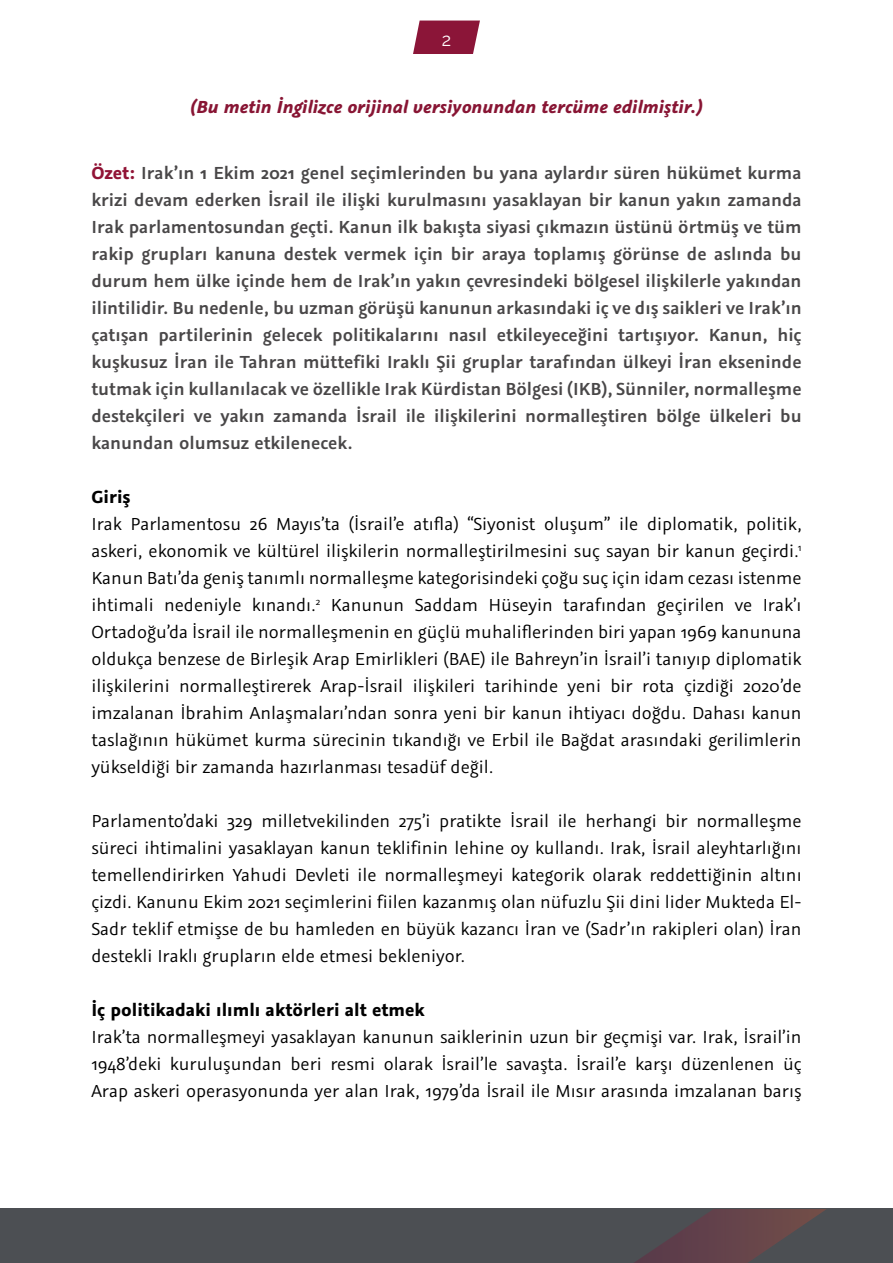
<style>
.page{position:relative;width:893px;height:1263px;background:#fff}
.page>*{position:absolute;margin:0;border:0;box-sizing:border-box;transform-origin:0 0}
.t1{font:19.5px/27px "Graublau Sans";color:#000;text-align:justify}
.t2{font:600 19.5px/27px "Graublau Sans";color:#494748;text-align:justify}
.t3{font:italic 700 19.5px "Graublau Sans";color:#881534}
.t4{font:700 19.5px "Graublau Sans";color:#000}
.t5{font:18px "Raleway";color:#fff}
.s1{font-weight:700;color:#911436}
</style>
<div class="page">
<svg style="left:413px;top:21px;width:67px;height:33px;background:#962c4c"></svg>
<div style="left:0;top:1209px;width:893px;height:54px;background:#4c4f53"></div>
<svg style="left:634px;top:1209px;width:192px;height:54px"></svg>
<p class="t5" style="left:442px;top:29px;width:11px">2</p>
<p class="t3" style="left:190px;top:95px;width:514px">(Bu metin İngilizce orijinal versiyonundan tercüme edilmiştir.)</p>
<p class="t2" style="left:91px;top:159px;width:712px"><span class="s1">Özet:</span> Irak’ın 1 Ekim 2021 genel seçimlerinden bu yana aylardır süren hükümet kurma krizi devam ederken İsrail ile ilişki kurulmasını yasaklayan bir kanun yakın zamanda Irak parlamentosundan geçti. Kanun ilk bakışta siyasi çıkmazın üstünü örtmüş ve tüm rakip grupları kanuna destek vermek için bir araya toplamış görünse de aslında bu durum hem ülke içinde hem de Irak’ın yakın çevresindeki bölgesel ilişkilerle yakından ilintilidir. Bu nedenle, bu uzman görüşü kanunun arkasındaki iç ve dış saikleri ve Irak’ın çatışan partilerinin gelecek politikalarını nasıl etkileyeceğini tartışıyor. Kanun, hiç kuşkusuz İran ile Tahran müttefiki Iraklı Şii gruplar tarafından ülkeyi İran ekseninde tutmak için kullanılacak ve özellikle Irak Kürdistan Bölgesi (IKB), Sünniler, normalleşme destekçileri ve yakın zamanda İsrail ile ilişkilerini normalleştiren bölge ülkeleri bu kanundan olumsuz etkilenecek.</p>
<p class="t4" style="left:91px;top:484px;width:41px">Giriş</p>
<p class="t1" style="left:91px;top:510px;width:712px">Irak Parlamentosu 26 Mayıs’ta (İsrail’e atıfla) “Siyonist oluşum” ile diplomatik, politik, askeri, ekonomik ve kültürel ilişkilerin normalleştirilmesini suç sayan bir kanun geçirdi.<sup>1<br></sup>Kanun Batı’da geniş tanımlı normalleşme kategorisindeki çoğu suç için idam cezası istenme ihtimali nedeniyle kınandı.<sup>2</sup> Kanunun Saddam Hüseyin tarafından geçirilen ve Irak’ı Ortadoğu’da İsrail ile normalleşmenin en güçlü muhaliflerinden biri yapan 1969 kanununa oldukça benzese de Birleşik Arap Emirlikleri (BAE) ile Bahreyn’in İsrail’i tanıyıp diplomatik ilişkilerini normalleştirerek Arap-İsrail ilişkileri tarihinde yeni bir rota çizdiği 2020’de imzalanan İbrahim Anlaşmaları’ndan sonra yeni bir kanun ihtiyacı doğdu. Dahası kanun taslağının hükümet kurma sürecinin tıkandığı ve Erbil ile Bağdat arasındaki gerilimlerin yükseldiği bir zamanda hazırlanması tesadüf değil.</p>
<p class="t1" style="left:91px;top:807px;width:712px">Parlamento’daki 329 milletvekilinden 275’i pratikte İsrail ile herhangi bir normalleşme süreci ihtimalini yasaklayan kanun teklifinin lehine oy kullandı. Irak, İsrail aleyhtarlığını temellendirirken Yahudi Devleti ile normalleşmeyi kategorik olarak reddettiğinin altını çizdi. Kanunu Ekim 2021 seçimlerini fiilen kazanmış olan nüfuzlu Şii dini lider Mukteda El-Sadr teklif etmişse de bu hamleden en büyük kazancı İran ve (Sadr’ın rakipleri olan) İran destekli Iraklı grupların elde etmesi bekleniyor.</p>
<p class="t4" style="left:91px;top:997px;width:335px">İç politikadaki ılımlı aktörleri alt etmek</p>
<p class="t1" style="left:91px;top:1023px;width:712px">Irak’ta normalleşmeyi yasaklayan kanunun saiklerinin uzun bir geçmişi var. Irak, İsrail’in 1948’deki kuruluşundan beri resmi olarak İsrail’le savaşta. İsrail’e karşı düzenlenen üç Arap askeri operasyonunda yer alan Irak, 1979’da İsrail ile Mısır arasında imzalanan barış</p>
</div>
